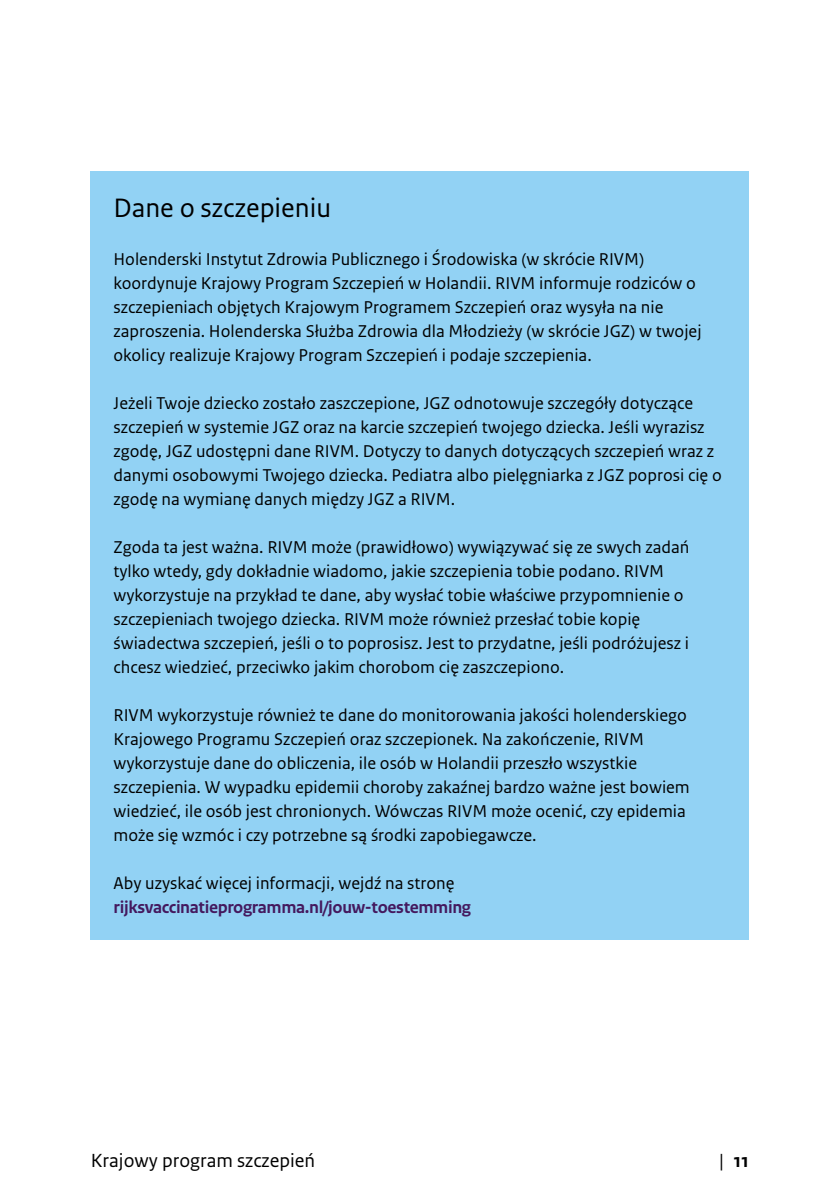
<style>
.page{position:relative;width:840px;height:1191px;background:#fff}
.page>*{position:absolute;margin:0;border:0;box-sizing:border-box;transform-origin:0 0}
.H2_Kadertekst_kop{font:28px "Rijksoverheid Sans Text";color:#000}
.t1{font:20px "Rijksoverheid Sans Text";color:#000}
.t2{font:700 20px "Rijksoverheid Sans Text";color:#000}
.Kadertekst{font:18px/24px "Rijksoverheid Sans Text";color:#000}
.Kadertekst-2{font:700 18px/24px "Rijksoverheid Sans Text";letter-spacing:-.02em;color:#44195e}
.s1{font-weight:400;color:#000}
.s2{font-weight:400}
</style>
<div class="page">
<div style="left:91px;top:171px;width:657px;height:74px;background:#92d2f4"></div>
<div style="left:91px;top:228px;width:657px;height:159px;background:#92d2f4"></div>
<div style="left:91px;top:372px;width:657px;height:159px;background:#92d2f4"></div>
<div style="left:91px;top:516px;width:657px;height:183px;background:#92d2f4"></div>
<div style="left:91px;top:684px;width:657px;height:183px;background:#92d2f4"></div>
<div style="left:91px;top:852px;width:657px;height:87px;background:#92d2f4"></div>
<h2 class="H2_Kadertekst_kop" style="left:113px;top:192px;width:219px">Dane o szczepieniu</h2>
<p class="Kadertekst" style="left:113px;top:247px;width:589px">Holenderski Instytut Zdrowia Publicznego i Środowiska (w skrócie RIVM) koordynuje Krajowy Program Szczepień w Holandii. RIVM informuje rodziców o szczepieniach objętych Krajowym Programem Szczepień oraz wysyła na nie zaproszenia. Holenderska Służba Zdrowia dla Młodzieży (w skrócie JGZ) w twojej okolicy realizuje Krajowy Program Szczepień i podaje szczepienia.</p>
<p class="Kadertekst" style="left:113px;top:391px;width:609px">Jeżeli Twoje dziecko zostało zaszczepione, JGZ odnotowuje szczegóły dotyczące szczepień w systemie JGZ oraz na karcie szczepień twojego dziecka. Jeśli wyrazisz zgodę, JGZ udostępni dane RIVM. Dotyczy to danych dotyczących szczepień wraz z danymi osobowymi Twojego dziecka. Pediatra albo pielęgniarka z JGZ poprosi cię o zgodę na wymianę danych między JGZ a RIVM.</p>
<p class="Kadertekst" style="left:113px;top:535px;width:577px">Zgoda ta jest ważna. RIVM może (prawidłowo) wywiązywać się ze swych zadań tylko wtedy, gdy dokładnie wiadomo, jakie szczepienia tobie podano. RIVM wykorzystuje na przykład te dane, aby wysłać tobie właściwe przypomnienie o szczepieniach twojego dziecka. RIVM może również przesłać tobie kopię świadectwa szczepień, jeśli o to poprosisz. Jest to przydatne, jeśli podróżujesz i chcesz wiedzieć, przeciwko jakim chorobom cię zaszczepiono.</p>
<p class="Kadertekst" style="left:113px;top:703px;width:577px">RIVM wykorzystuje również te dane do monitorowania jakości holenderskiego Krajowego Programu Szczepień oraz szczepionek. Na zakończenie, RIVM wykorzystuje dane do obliczenia, ile osób w Holandii przeszło wszystkie szczepienia. W wypadku epidemii choroby zakaźnej bardzo ważne jest bowiem wiedzieć, ile osób jest chronionych. Wówczas RIVM może ocenić, czy epidemia może się wzmóc i czy potrzebne są środki zapobiegawcze.</p>
<p class="Kadertekst-2" style="left:113px;top:871px;width:359px"><span class="s1">Aby uzyskać więcej informacji, wejdź na stronę </span>rijksvaccinatieprogramma.nl/jouw-toestemming</p>
<p class="t1" style="left:91px;top:1149px;width:226px">Krajowy program szczepień</p>
<p class="t2" style="left:718px;top:1149px;width:32px"><span class="s2">|</span> 11</p>
</div>
